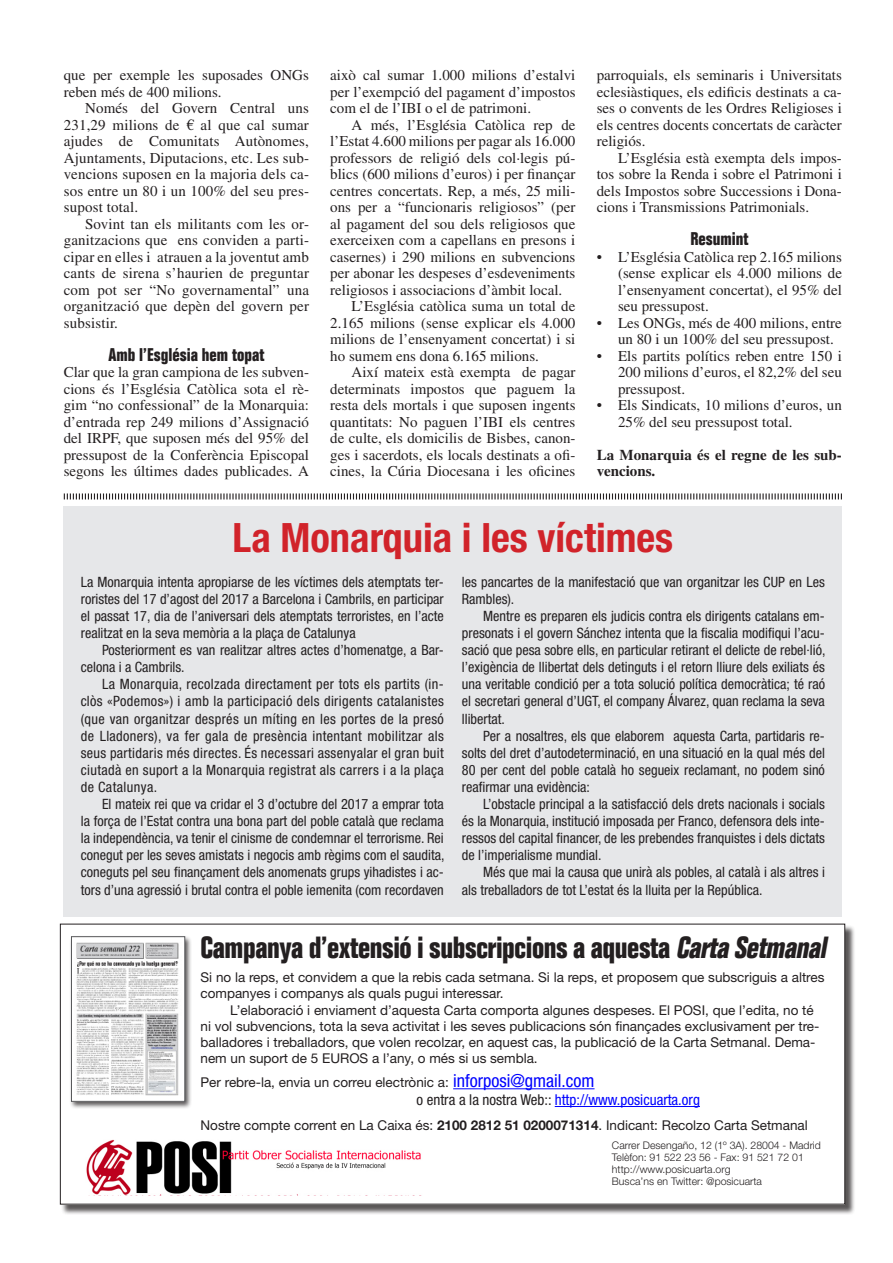
<style>
.page{position:relative;width:893px;height:1263px;background:#fff}
.page>*{position:absolute;margin:0;border:0;box-sizing:border-box;transform-origin:0 0}
.Titular_cara_A{font:700 condensed 40.5px "Helvetica Neue LT Std";color:#d1232a}
.t1{font:700 condensed 30px "Folio Std";letter-spacing:-.015em;color:#231f20}
.Subtitulo{font:700 condensed 18px "Folio Std";color:#231f20}
.Cuerpo_normal{font:15px/16.5px "Times LT Std";color:#231f20;text-align:justify}
.Cuerpo_primer{font:15px/16.5px "Times LT Std";color:#231f20;text-align:justify}
.t2{font:condensed 15px "Helvetica Neue LT Std";color:#0002ff}
.Cuerpo_primer-2{font:700 15px/16.5px "Times LT Std";color:#231f20}
.Cuerpo_normal-2{font:condensed 14.25px/17.1px "Helvetica Neue LT Std";color:#231f20;text-align:justify}
.Capitulares{font:condensed 14.25px/17.1px "Helvetica Neue LT Std";color:#231f20;text-align:justify}
.t3{font:13.5px/16.2px "Helvetica Neue LT Std";color:#231f20}
.t4{font:300 10.5px/12px "Helvetica Neue LT Std";color:#231f20}
.s1{font-style:italic}
.s2{font-stretch:condensed;font-size:18px;color:#0002ff}
.s3{color:#231f20}
.s4{font-weight:700}
</style>
<div class="page">
<div style="left:64px;top:506px;width:778px;height:410px;background:#e6e7e9"></div>
<div style="left:61px;top:925px;width:795px;height:290px;background:#231f20;opacity:.75"></div>
<div style="left:60px;top:924px;width:785px;height:280px;background:#fff"></div>
<div style="left:70px;top:935px;width:123px;height:174px;background:#231f20;opacity:.75"></div>
<div style="left:71px;top:937px;width:114px;height:164px;background:#fff"></div>
<img style="left:76px;top:943px;width:103px;height:152px">
<div style="left:71px;top:936px;width:114px;height:165px;border:1px solid #57585a"></div>
<hr style="left:453px;top:1088px;width:141px;height:1px;background:#0002ff">
<hr style="left:555px;top:1106px;width:145px;height:1px;background:#0002ff">
<img style="left:86px;top:1139px;width:336px;height:57px">
<svg style="left:63px;top:493px;width:779px;height:7px"></svg>
<p class="Cuerpo_normal" style="left:64px;top:67px;width:247px">que per exemple les suposades ONGs reben més de 400 milions.</p>
<p class="Cuerpo_normal" style="left:64px;top:100px;width:247px;text-indent:21px">Només del Govern Central uns 231,29 milions de € al que cal sumar ajudes de Comunitats Autònomes, Ajuntaments, Diputacions, etc. Les sub&shy;vencions suposen en la majoria dels ca&shy;sos entre un 80 i un 100% del seu pres&shy;supost total.</p>
<p class="Cuerpo_normal" style="left:64px;top:215px;width:247px;text-indent:21px">Sovint tan els militants com les or&shy;ganitzacions que ens conviden a parti&shy;cipar en elles i atrauen a la joventut amb cants de sirena s’haurien de preguntar com pot ser “No governamental” una organització que depèn del govern per subsistir.</p>
<p class="Subtitulo" style="left:108px;top:344px;width:157px">Amb l’Església hem topat</p>
<p class="Cuerpo_primer" style="left:64px;top:364px;width:247px">Clar que la gran campiona de les subven&shy;cions és l’Església Catòlica sota el rè&shy;gim “no confessional” de la Monarquia: d’entrada rep 249 milions d’Assignació del IRPF, que suposen més del 95% del pressupost de la Conferència Episcopal segons les últimes dades publicades. A</p>
<p class="Cuerpo_primer" style="left:330px;top:67px;width:247px">això cal sumar 1.000 milions d’estalvi per l’exempció del pagament d’impostos com el de l’IBI o el de patrimoni.</p>
<p class="Cuerpo_normal" style="left:330px;top:116px;width:247px;text-indent:21px">A més, l’Església Catòlica rep de l’Estat 4.600 milions per pagar als 16.000 professors de religió dels col·legis pú&shy;blics (600 milions d’euros) i per finançar centres concertats. Rep, a més, 25 mili&shy;ons per a “funcionaris religiosos” (per al pagament del sou dels religiosos que exerceixen com a capellans en presons i casernes) i 290 milions en subvencions per abonar les despeses d’esdeveniments religiosos i associacions d’àmbit local.</p>
<p class="Cuerpo_normal" style="left:330px;top:298px;width:247px;text-indent:21px">L’Església catòlica suma un total de 2.165 milions (sense explicar els 4.000 milions de l’ensenyament concertat) i si ho sumem ens dona 6.165 milions.</p>
<p class="Cuerpo_normal" style="left:330px;top:364px;width:247px;text-indent:21px">Així mateix està exempta de pagar determinats impostos que paguem la resta dels mortals i que suposen ingents quantitats: No paguen l’IBI els centres de culte, els domicilis de Bisbes, canon&shy;ges i sacerdots, els locals destinats a ofi&shy;cines, la Cúria Diocesana i les oficines</p>
<p class="Cuerpo_normal" style="left:597px;top:67px;width:247px">parroquials, els seminaris i Universitats eclesiàstiques, els edificis destinats a ca&shy;ses o convents de les Ordres Religioses i els centres docents concertats de caràcter religiós.</p>
<p class="Cuerpo_normal" style="left:597px;top:149px;width:247px;text-indent:21px">L’Església està exempta dels impos&shy;tos sobre la Renda i sobre el Patrimoni i dels Impostos sobre Successions i Dona&shy;cions i Transmissions Patrimonials.</p>
<p class="Subtitulo" style="left:690px;top:229px;width:59px">Resumint</p>
<p class="Cuerpo_normal" style="left:618px;top:248px;width:225px;text-indent:-21px">• L’Església Catòlica rep 2.165 milions (sense explicar els 4.000 milions de l’ensenyament concertat), el 95% del seu pressupost.</p>
<p class="Cuerpo_normal" style="left:618px;top:314px;width:225px;text-indent:-21px">• Les ONGs, més de 400 milions, entre un 80 i un 100% del seu pressupost.</p>
<p class="Cuerpo_normal" style="left:618px;top:347px;width:225px;text-indent:-21px">• Els partits polítics reben entre 150 i 200 milions d’euros, el 82,2% del seu pressupost.</p>
<p class="Cuerpo_normal" style="left:618px;top:397px;width:225px;text-indent:-21px">• Els Sindicats, 10 milions d’euros, un<br>25% del seu pressupost total.</p>
<p class="Cuerpo_primer-2" style="left:597px;top:446px;width:247px">La Monarquia és el regne de les sub&shy;vencions.</p>
<p class="Titular_cara_A" style="left:233px;top:513px;width:442px">La Monarquia i les víctimes</p>
<p class="Capitulares" style="left:81px;top:573px;width:365px">La Monarquia intenta apropiarse de les víctimes dels atemptats ter&shy;roristes del 17 d’agost del 2017 a Barcelona i Cambrils, en participar el passat 17, dia de l’aniversari dels atemptats terroristes, en l’acte realitzat en la seva memòria a la plaça de Catalunya</p>
<p class="Cuerpo_normal-2" style="left:81px;top:641px;width:365px;text-indent:21px">Posteriorment es van realitzar altres actes d’homenatge, a Bar&shy;celona i a Cambrils.</p>
<p class="Cuerpo_normal-2" style="left:81px;top:676px;width:365px;text-indent:21px">La Monarquia, recolzada directament per tots els partits (in&shy;clòs «Podemos») i amb la participació dels dirigents catalanistes (que van organitzar després un míting en les portes de la presó de Lladoners), va fer gala de presència intentant mobilitzar als seus partidaris més directes. És necessari assenyalar el gran buit ciutadà en suport a la Monarquia registrat als carrers i a la plaça de Catalunya.</p>
<p class="Cuerpo_normal-2" style="left:81px;top:795px;width:365px;text-indent:21px">El mateix rei que va cridar el 3 d’octubre del 2017 a emprar tota la força de l’Estat contra una bona part del poble català que reclama la independència, va tenir el cinisme de condemnar el terrorisme. Rei conegut per les seves amistats i negocis amb règims com el saudita, coneguts pel seu finançament dels anomenats grups yihadistes i ac&shy;tors d’una agressió i brutal contra el poble iemenita (com recordaven</p>
<p class="Cuerpo_normal-2" style="left:462px;top:573px;width:365px">les pancartes de la manifestació que van organitzar les CUP en Les<br>Rambles).</p>
<p class="Cuerpo_normal-2" style="left:462px;top:607px;width:365px;text-indent:21px">Mentre es preparen els judicis contra els dirigents catalans em&shy;presonats i el govern Sánchez intenta que la fiscalia modifiqui l’acu&shy;sació que pesa sobre ells, en particular retirant el delicte de rebel·lió, l’exigència de llibertat dels detinguts i el retorn lliure dels exiliats és una veritable condició per a tota solució política democràtica; té raó el secretari general d’UGT, el company Álvarez, quan reclama la seva llibertat.</p>
<p class="Cuerpo_normal-2" style="left:462px;top:727px;width:365px;text-indent:21px">Per a nosaltres, els que elaborem aquesta Carta, partidaris re&shy;solts del dret d’autodeterminació, en una situació en la qual més del 80 per cent del poble català ho segueix reclamant, no podem sinó reafirmar una evidència:</p>
<p class="Cuerpo_normal-2" style="left:462px;top:795px;width:365px;text-indent:21px">L’obstacle principal a la satisfacció dels drets nacionals i socials és la Monarquia, institució imposada per Franco, defensora dels inte&shy;ressos del capital financer, de les prebendes franquistes i dels dictats de l’imperialisme mundial.</p>
<p class="Cuerpo_normal-2" style="left:462px;top:864px;width:365px;text-indent:21px">Més que mai la causa que unirà als pobles, al català i als altres i als treballadors de tot L’estat és la lluita per la República.</p>
<p class="t1" style="left:201px;top:930px;width:633px">Campanya d’extensió i subscripcions a aquesta <span class="s1">CartaSetmanal</span></p>
<p class="t3" style="left:201px;top:969px;width:625px">Si no la reps, et convidem a que la rebis cada setmana. Si la reps, et proposem que subscriguis a altres companyes i companys als quals pugui interessar.</p>
<p class="t3" style="left:201px;top:1001px;width:620px;text-indent:30px">L’elaboració i enviament d’aquesta Carta comporta algunes despeses. El POSI, que l’edita, no té ni vol subvencions, tota la seva activitat i les seves publicacions són finançades exclusivament per tre&shy;balladores i treballadors, que volen recolzar, en aquest cas, la publicació de la Carta Setmanal. Dema&shy;nem un suport de 5 EUROS a l’any, o més si us sembla.</p>
<p class="t3" style="left:201px;top:1074px;width:395px">Per rebre-la, envia un correu electrònic a: <span class="s2">inforposi@gmail.com</span></p>
<p class="t2" style="left:417px;top:1091px;width:285px"><span class="s3">o entra a la nostra Web::</span> http://www.posicuarta.org</p>
<p class="t3" style="left:201px;top:1116px;width:609px">Nostre compte corrent en La Caixa és: <span class="s4">2100 2812 51 0200071314</span>. Indicant: Recolzo Carta Setmanal</p>
<p class="t4" style="left:612px;top:1139px;width:210px">Carrer Desengaño, 12 (1º 3A). 28004 - Madrid<br>Telèfon: 91 522 23 56 - Fax: 91 521 72 01 http://www.posicuarta.org</p>
<p class="t4" style="left:612px;top:1175px;width:151px">Busca’ns en Twitter: @posicuarta</p>
</div>
